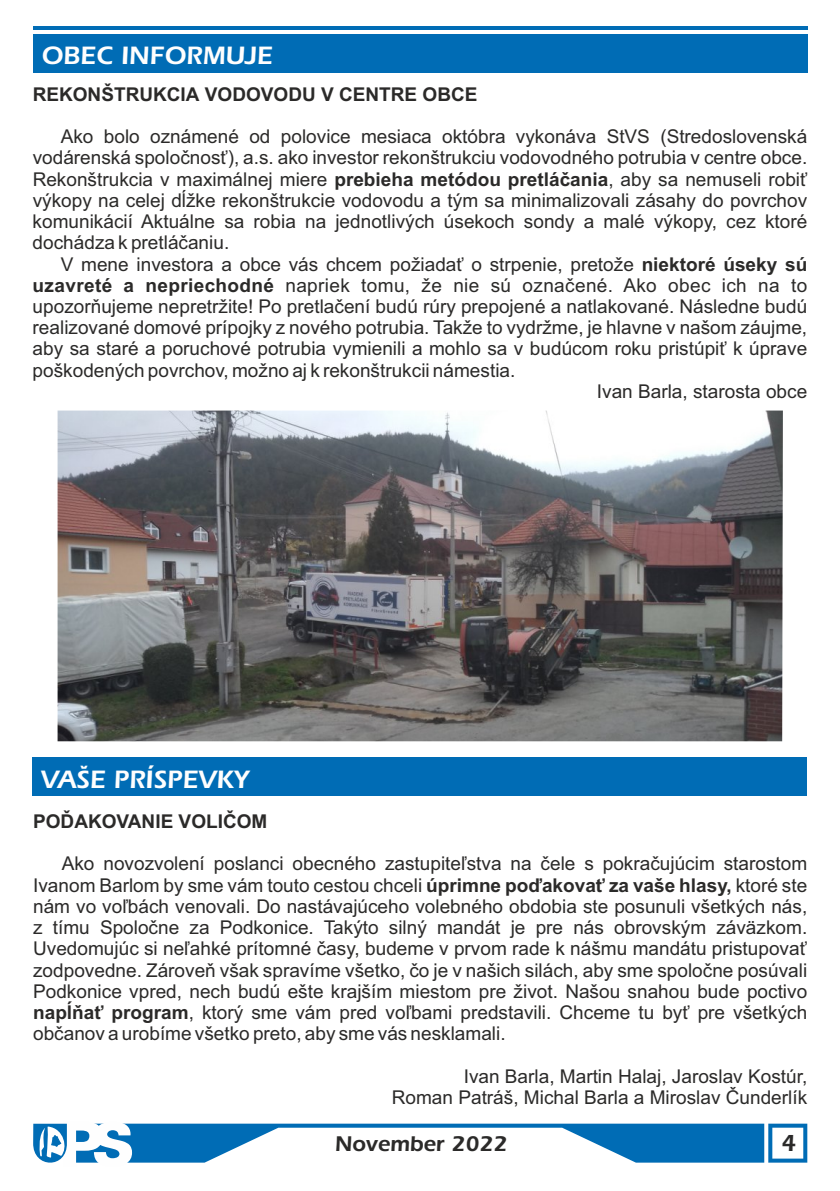
<style>
.page{position:relative;width:840px;height:1191px;background:#fff}
.page>*{position:absolute;margin:0;border:0;box-sizing:border-box;transform-origin:0 0}
.t1{font:900 26px "Erie";color:#fefefe}
.t2{font:900 24px "Erie";color:#2b2a29}
.t3{font:900 22px "Erie";color:#2b2a29}
.t4{font:19px/21.2px "Arial";color:#2b2a29;text-align:justify}
.t5{font:700 19px "Arial";color:#2b2a29}
.s1{font-weight:700}
</style>
<div class="page">
<svg style="left:33px;top:1123px;width:773px;height:40px"></svg>
<div style="left:33px;top:34px;width:773px;height:39px;background:#006cb5"></div>
<hr style="left:33px;top:27px;width:773px;height:3px;background:#006cb5">
<img style="left:58px;top:410px;width:723px;height:331px">
<div style="left:33px;top:757px;width:773px;height:39px;background:#006cb5"></div>
<h1 class="t1" style="left:41px;top:44px;width:233px">OBEC INFORMUJE</h1>
<p class="t5" style="left:33px;top:87px;width:446px">REKONŠTRUKCIA VODOVODU V CENTRE OBCE</p>
<p class="t4" style="left:33px;top:128px;width:775px;text-indent:28px">Ako bolo oznámené od polovice mesiaca októbra vykonáva StVS (Stredoslovenská vodárenská spoločnosť), a.s. ako investor rekonštrukciu vodovodného potrubia v centre obce.<br>Rekonštrukcia v maximálnej miere <span class="s1">prebieha metódou pretláčania</span>, aby sa nemuseli robiť výkopy na celej dĺžke rekonštrukcie vodovodu a tým sa minimalizovali zásahy do povrchov komunikácií Aktuálne sa robia na jednotlivých úsekoch sondy a malé výkopy, cez ktoré dochádza k pretláčaniu.</p>
<p class="t4" style="left:33px;top:255px;width:775px;text-indent:28px">V mene investora a obce vás chcem požiadať o strpenie, pretože <span class="s1">niektoré úseky sú uzavreté a nepriechodné</span> napriek tomu, že nie sú označené. Ako obec ich na to upozorňujeme nepretržite! Po pretlačení budú rúry prepojené a natlakované. Následne budú realizované domové prípojky z nového potrubia. Takže to vydržme, je hlavne v našom záujme, aby sa staré a poruchové potrubia vymienili a mohlo sa v budúcom roku pristúpiť k úprave poškodených povrchov, možno aj k rekonštrukcii námestia.</p>
<h1 class="t1" style="left:41px;top:768px;width:209px">VAŠE PRÍSPEVKY</h1>
<p class="t5" style="left:33px;top:814px;width:236px">POĎAKOVANIE VOLIČOM</p>
<p class="t4" style="left:596px;top:382px;width:212px">Ivan Barla, starosta obce</p>
<p class="t4" style="left:33px;top:854px;width:775px;text-indent:29px">Ako novozvolení poslanci obecného zastupiteľstva na čele s pokračujúcim starostom Ivanom Barlom by sme vám touto cestou chceli <span class="s1">úprimne poďakovať za vaše hlasy,</span> ktoré ste nám vo voľbách venovali. Do nastávajúceho volebného obdobia ste posunuli všetkých nás, z tímu Spoločne za Podkonice. Takýto silný mandát je pre nás obrovským záväzkom.<br>Uvedomujúc si neľahké prítomné časy, budeme v prvom rade k nášmu mandátu pristupovať zodpovedne. Zároveň však spravíme všetko, čo je v našich silách, aby sme spoločne posúvali Podkonice vpred, nech budú ešte krajším miestom pre život. Našou snahou bude poctivo <span class="s1">napĺňať program</span>, ktorý sme vám pred voľbami predstavili. Chceme tu byť pre všetkých občanov a urobíme všetko preto, aby sme vás nesklamali.</p>
<p class="t4" style="left:463px;top:1067px;width:345px">Ivan Barla, Martin Halaj, Jaroslav Kostúr,</p>
<p class="t4" style="left:391px;top:1088px;width:416px">Roman Patráš, Michal Barla a Miroslav Čunderlík</p>
<p class="t3" style="left:334px;top:1134px;width:174px">November 2022</p>
<p class="t2" style="left:780px;top:1132px;width:17px">4</p>
</div>
